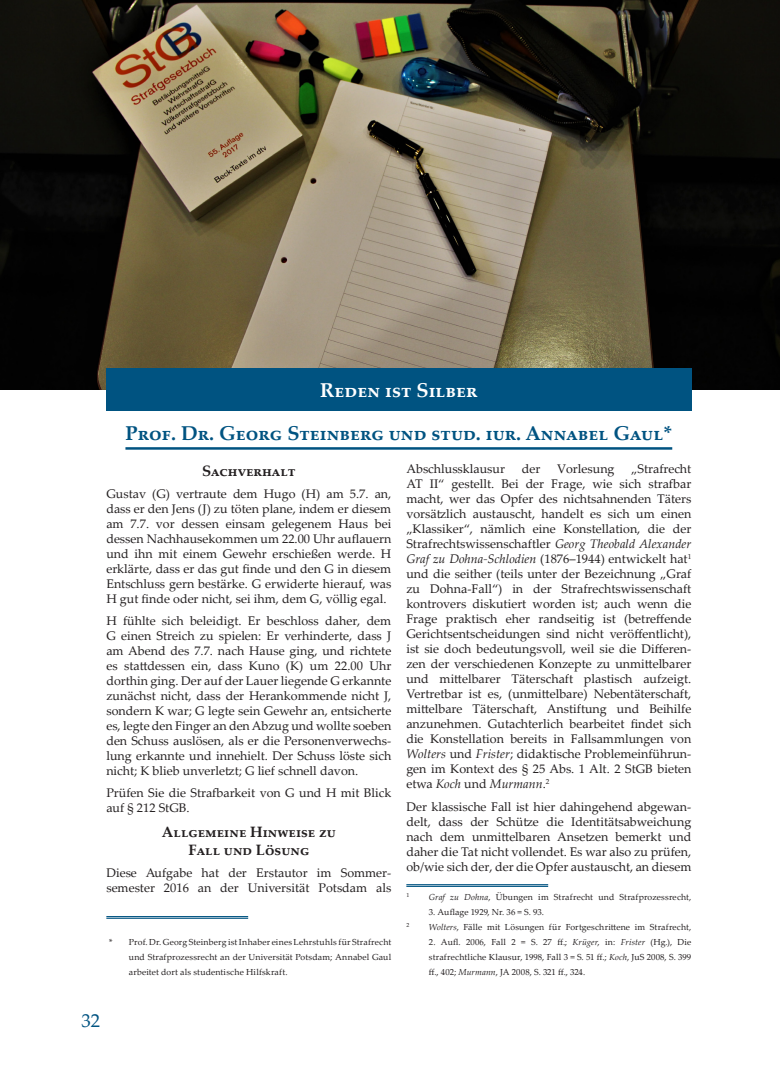
<style>
.page{position:relative;width:780px;height:1088px;background:#fff}
.page>*{position:absolute;margin:0;border:0;box-sizing:border-box;transform-origin:0 0}
.unter_Kasten_weiß{font:700 20px "Palatino Linotype";color:#005381}
.blauer_Kasten_Titelb{font:700 20px "Palatino Linotype";color:#fff}
.t1{font:18.75px "Palatino Linotype";color:#005381}
.Absatzformat_2{font:700 15px/18px "Palatino Linotype";color:#231f20;text-align:center}
.Absatzformat_2-2{font:700 15px "Palatino Linotype";letter-spacing:.03em;color:#231f20}
.t2{font:12.5px/15px "Palatino Linotype";color:#231f20;text-align:justify}
.Fußnote{font:8.75px/15px "Palatino Linotype";letter-spacing:.015em;color:#231f20;text-align:justify}
.Fußnote-2{font:5.88px "Palatino Linotype";color:#231f20}
.s1{font-style:italic}
</style>
<div class="page">
<img style="left:0;top:0;width:780px;height:390px">
<div style="left:106px;top:369px;width:585px;height:42px;background:#005381"></div>
<hr style="left:125px;top:447px;width:547px;height:3px;background:#005381">
<hr style="left:406px;top:884px;width:142px;height:1px;background:#005381">
<hr style="left:406px;top:886px;width:142px;height:1px;background:#005381">
<hr style="left:106px;top:916px;width:142px;height:1px;background:#005381">
<hr style="left:106px;top:918px;width:142px;height:1px;background:#005381">
<p class="blauer_Kasten_Titelb" style="left:320px;top:376px;width:155px">Reden ist Silber</p>
<p class="unter_Kasten_weiß" style="left:125px;top:419px;width:548px">Prof. Dr. Georg Steinberg und stud. iur. Annabel Gaul*</p>
<p class="t2" style="left:406px;top:461px;width:100px">Abschlussklausur</p>
<p class="t2" style="left:521px;top:461px;width:20px">der</p>
<p class="t2" style="left:557px;top:461px;width:59px">Vorlesung</p>
<p class="t2" style="left:406px;top:461px;width:286px;text-indent:225px">„Strafrecht AT II“ gestellt. Bei der Frage, wie sich strafbar macht, wer das Opfer des nichtsahnenden Täters vorsätzlich austauscht, handelt es sich um einen „Klassiker“, nämlich eine Konstellation, die der Strafrechtswissenschaftler <span class="s1">Georg Theobald Alexander Graf zu Dohna-Schlodien</span> (1876–1944) entwickelt hat<sup>1 </sup>und die seither (teils unter der Bezeichnung „Graf zu Dohna-Fall“) in der Strafrechtswissenschaft kontrovers diskutiert worden ist; auch wenn die Frage praktisch eher randseitig ist (betreffende Gerichtsentscheidungen sind nicht veröffentlicht), ist sie doch bedeutungsvoll, weil sie die Differen&shy;zen der verschiedenen Konzepte zu unmittelbarer und mittelbarer Täterschaft plastisch aufzeigt.<br>Vertretbar ist es, (unmittelbare) Nebentäterschaft, mittelbare Täterschaft, Anstiftung und Beihilfe anzunehmen. Gutachterlich bearbeitet findet sich die Konstellation bereits in Fallsammlungen von <span class="s1">Wolters</span> und <span class="s1">Frister</span>; didaktische Problemeinführun&shy;gen im Kontext des § 25 Abs. 1 Alt. 2 StGB bieten etwa <span class="s1">Koch</span> und <span class="s1">Murmann</span>.<sup>2</sup></p>
<p class="t2" style="left:406px;top:798px;width:286px">Der klassische Fall ist hier dahingehend abgewan&shy;delt, dass der Schütze die Identitätsabweichung nach dem unmittelbaren Ansetzen bemerkt und daher die Tat nicht vollendet. Es war also zu prüfen, ob/wie sich der, der die Opfer austauscht, an diesem</p>
<p class="Fußnote-2" style="left:406px;top:891px;width:4px">1</p>
<p class="Fußnote" style="left:429px;top:889px;width:264px"><span class="s1">Graf zu Dohna</span>, Übungen im Strafrecht und Strafprozessrecht,</p>
<p class="Fußnote" style="left:429px;top:904px;width:117px">3. Auflage 1929, Nr. 36 = S. 93.</p>
<p class="Fußnote-2" style="left:406px;top:921px;width:4px">2</p>
<p class="Fußnote" style="left:429px;top:919px;width:264px"><span class="s1">Wolters</span>, Fälle mit Lösungen für Fortgeschrittene im Strafrecht,</p>
<p class="Fußnote" style="left:429px;top:934px;width:264px">2. Aufl. 2006, Fall 2 = S. 27 ff.; <span class="s1">Krüger</span>, in: <span class="s1">Frister</span> (Hg.), Die strafrechtliche Klausur, 1998, Fall 3 = S. 51 ff.; <span class="s1">Koch</span>, JuS 2008, S. 399 ff., 402; <span class="s1">Murmann</span>, JA 2008, S. 321 ff., 324.</p>
<p class="Absatzformat_2-2" style="left:202px;top:460px;width:95px">Sachverhalt</p>
<p class="t2" style="left:106px;top:485px;width:286px">Gustav (G) vertraute dem Hugo (H) am 5.7. an, dass er den Jens (J) zu töten plane, indem er diesem am 7.7. vor dessen einsam gelegenem Haus bei dessen Nachhausekommen um 22.00 Uhr auflauern und ihn mit einem Gewehr erschießen werde. H erklärte, dass er das gut finde und den G in diesem Entschluss gern bestärke. G erwiderte hierauf, was H gut finde oder nicht, sei ihm, dem G, völlig egal.</p>
<p class="t2" style="left:106px;top:612px;width:286px">H fühlte sich beleidigt. Er beschloss daher, dem G einen Streich zu spielen: Er verhinderte, dass J am Abend des 7.7. nach Hause ging, und richtete es stattdessen ein, dass Kuno (K) um 22.00 Uhr dorthin ging. Der auf der Lauer liegende G erkannte zunächst nicht, dass der Herankommende nicht J, sondern K war; G legte sein Gewehr an, entsicherte es, legte den Finger an den Abzug und wollte soeben den Schuss auslösen, als er die Personenverwechs&shy;lung erkannte und innehielt. Der Schuss löste sich nicht; K blieb unverletzt; G lief schnell davon.</p>
<p class="t2" style="left:106px;top:785px;width:286px">Prüfen Sie die Strafbarkeit von G und H mit Blick auf § 212 StGB.</p>
<p class="Absatzformat_2" style="left:162px;top:822px;width:175px">Allgemeine Hinweise zu<br>Fall und Lösung</p>
<p class="t2" style="left:106px;top:865px;width:286px">Diese Aufgabe hat der Erstautor im Sommer&shy;semester 2016 an der Universität Potsdam als</p>
<p class="Fußnote" style="left:129px;top:934px;width:264px;text-indent:-20px">* Prof. Dr. Georg Steinberg ist Inhaber eines Lehrstuhls für Strafrecht und Strafprozessrecht an der Universität Potsdam; Annabel Gaul arbeitet dort als studentische Hilfskraft.</p>
<h2 class="t1" style="left:81px;top:1007px;width:20px">32</h2>
</div>
